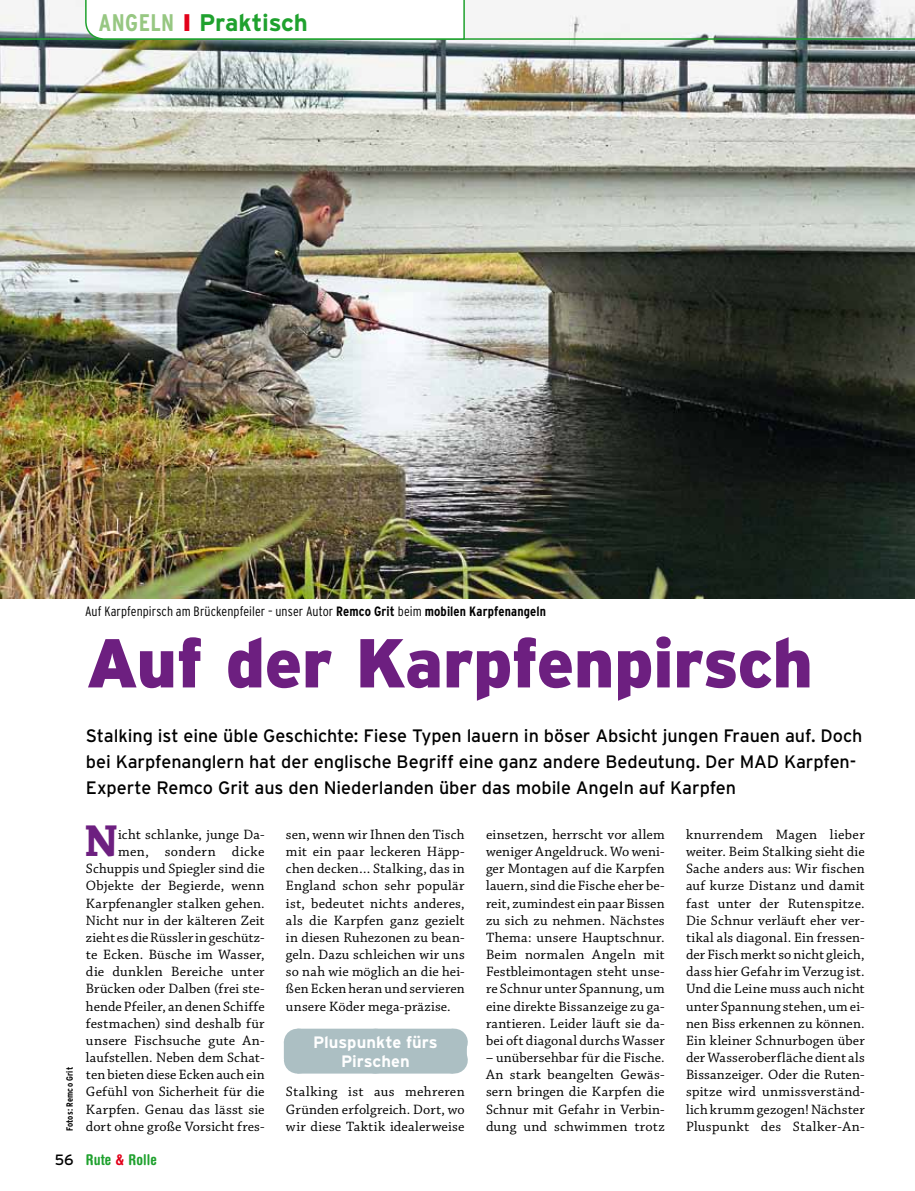
<style>
.page{position:relative;width:915px;height:1191px;background:#fff}
.page>*{position:absolute;margin:0;border:0;box-sizing:border-box;transform-origin:0 0}
.t1{font:900 69px "Interstate";letter-spacing:-.01em;color:#6d1f80}
.t2{font:700 47.1px "Chaparral Pro";color:#6d1f80}
.t3{font:700 24px "Interstate";letter-spacing:-.01em;color:#1fa12e}
.t4{font:18px/25.8px "Interstate";letter-spacing:-.005em;color:#000}
.t5{font:700 16.5px/18.5px "Interstate";letter-spacing:-.005em;color:#fff;text-align:center}
.t6{font:700 condensed 15px "Helvetica Rounded";letter-spacing:.01em;color:#1fa12e}
.t7{font:14.25px/17.1px "Chaparral Pro";letter-spacing:.01em;color:#000;text-align:justify}
.t8{font:300 condensed 13.5px "Interstate";letter-spacing:.005em;color:#000}
.t9{font:700 condensed 9px "Interstate";letter-spacing:.02em;color:#000}
.s1{font-stretch:condensed;color:#97c782}
.s2{font-weight:900;color:#e2001a}
.s3{font-weight:700}
.s4{font-family:"Interstate";font-weight:400;font-stretch:normal;color:#000}
.s5{color:#e2001a}
</style>
<div class="page">
<img style="left:914px;top:0;width:1px;height:598px">
<img style="left:0;top:0;width:914px;height:598px">
<hr style="left:0;top:38px;width:914px;height:2px;background:#1fa12e">
<svg style="left:84px;top:0;width:381px;height:41px"></svg>
<div style="left:297px;top:1028px;width:156px;height:27px;background:#acbfc3"></div>
<div style="left:284px;top:1041px;width:182px;height:18px;background:#acbfc3"></div>
<div style="left:297px;top:1046px;width:156px;height:27px;background:#acbfc3"></div>
<svg style="left:375px;top:1028px;width:39px;height:1px"></svg>
<svg style="left:453px;top:1028px;width:1px;height:45px"></svg>
<h3 class="t3" style="left:99px;top:9px;width:211px"><span class="s1">ANGELN</span> <span class="s2">I</span> Praktisch</h3>
<p class="t9" style="left:65px;top:1131px;width:66px;rotate:-90deg">Fotos: Remco Grit</p>
<p class="t8" style="left:85px;top:603px;width:462px">Auf Karpfenpirsch am Brückenpfeiler – unser Autor <span class="s3">Remco Grit</span> beim <span class="s3">mobilen Karpfenangeln</span></p>
<h1 class="t1" style="left:86px;top:623px;width:728px">Auf der Karpfenpirsch</h1>
<p class="t4" style="left:86px;top:722px;width:777px">Stalking ist eine üble Geschichte: Fiese Typen lauern in böser Absicht jungen Frauen auf. Doch bei Karpfenanglern hat der englische Begriff eine ganz andere Bedeutung. Der MAD Karpfen-<br>Experte Remco Grit aus den Niederlanden über das mobile Angeln auf Karpfen</p>
<h2 class="t2" style="left:84px;top:813px;width:35px">N</h2>
<p class="t7" style="left:86px;top:826px;width:180px;text-align:right">icht schlanke, junge Da&shy;men, sondern dicke<br>Schuppis und Spiegler sind die<br>Objekte der Begierde, wenn<br>Karpfenangler stalken gehen.<br>Nicht nur in der kälteren Zeit zieht es die Rüssler in geschütz&shy;te Ecken. Büsche im Wasser, die dunklen Bereiche unter<br>Brücken oder Dalben (frei ste&shy;hende Pfeiler, an denen Schiffe festmachen) sind deshalb für unsere Fischsuche gute An&shy;laufstellen. Neben dem Schat&shy;ten bieten diese Ecken auch ein<br>Gefühl von Sicherheit für die<br>Karpfen. Genau das lässt sie dort ohne große Vorsicht fres-</p>
<p class="t7" style="left:286px;top:826px;width:180px">sen, wenn wir Ihnen den Tisch mit ein paar leckeren Häpp&shy;chen decken… Stalking, das in England schon sehr populär ist, bedeutet nichts anderes, als die Karpfen ganz gezielt in diesen Ruhezonen zu bean&shy;geln. Dazu schleichen wir uns so nah wie möglich an die hei&shy;ßen Ecken heran und servieren unsere Köder mega-präzise.</p>
<p class="t7" style="left:486px;top:826px;width:180px">einsetzen, herrscht vor allem weniger Angeldruck. Wo weni&shy;ger Montagen auf die Karpfen lauern, sind die Fische eher be&shy;reit, zumindest ein paar Bissen zu sich zu nehmen. Nächstes Thema: unsere Hauptschnur.<br>Beim normalen Angeln mit Festbleimontagen steht unse&shy;re Schnur unter Spannung, um eine direkte Bissanzeige zu ga&shy;rantieren. Leider läuft sie da&shy;bei oft diagonal durchs Wasser</p>
<p class="t7" style="left:486px;top:1049px;width:180px">– unübersehbar für die Fische.<br>An stark beangelten Gewäs&shy;sern bringen die Karpfen die Schnur mit Gefahr in Verbin&shy;dung und schwimmen trotz</p>
<p class="t7" style="left:685px;top:826px;width:180px">knurrendem Magen lieber weiter. Beim Stalking sieht die Sache anders aus: Wir fischen auf kurze Distanz und damit fast unter der Rutenspitze.<br>Die Schnur verläuft eher ver&shy;tikal als diagonal. Ein fressen&shy;der Fisch merkt so nicht gleich, dass hier Gefahr im Verzug ist.<br>Und die Leine muss auch nicht unter Spannung stehen, um ei&shy;nen Biss erkennen zu können.<br>Ein kleiner Schnurbogen über der Wasseroberfläche dient als Bissanzeiger. Oder die Ruten&shy;spitze wird unmissverständ&shy;lich krumm gezogen! Nächster Pluspunkt des Stalker-An-</p>
<p class="t5" style="left:313px;top:1033px;width:126px">Pluspunkte fürs<br>Pirschen</p>
<p class="t7" style="left:286px;top:1084px;width:180px">Stalking ist aus mehreren Gründen erfolgreich. Dort, wo wir diese Taktik idealerweise</p>
<p class="t6" style="left:55px;top:1150px;width:104px"><span class="s4">56</span> Rute <span class="s5">&amp;</span> Rolle</p>
</div>
